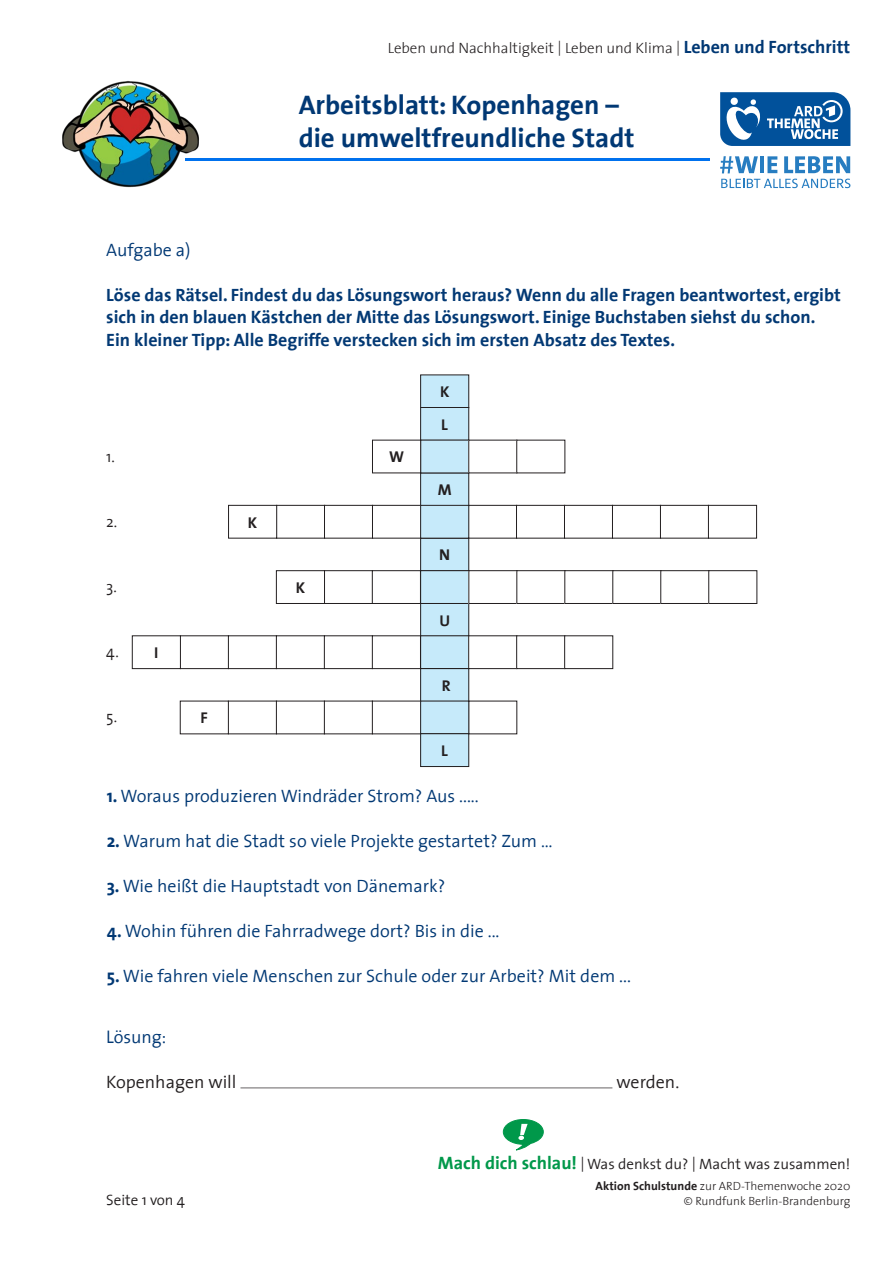
<style>
.page{position:relative;width:893px;height:1263px;background:#fff}
.page>*{position:absolute;margin:0;border:0;box-sizing:border-box;transform-origin:0 0}
.t1{font:700 27px/32.2px "The Sans 7";color:#013874}
.t2{font:300 18px "The Sans 4";color:#013874}
.t3{font:700 18px/22.5px "The Sans 7";color:#033974}
.t4{font:300 18px "The Sans 4";color:#231f20}
.t5{font:700 15.75px/32.5px "The Sans 7";color:#231f20}
.t6{font:300 15.75px "The Sans 4";color:#231f20}
.t7{font:300 15px "The Sans 3";color:#231f20}
.t8{font:300 15px "The Sans 4";color:#231f20}
.t9{font:300 12px "The Sans 3";color:#231f20}
.s1{font-family:"The Sans 7";font-weight:700;font-size:18px;color:#013874}
.s2{font-family:"The Sans 7";font-weight:700}
.s3{font-family:"The Sans 7";font-weight:700;font-size:18px;color:#00984a}
</style>
<div class="page">
<svg style="left:720px;top:92px;width:130px;height:54px"></svg>
<hr style="left:760px;top:156px;width:4px;height:17px;background:#277dc1">
<svg style="left:767px;top:156px;width:10px;height:17px"></svg>
<svg style="left:784px;top:156px;width:66px;height:17px"></svg>
<svg style="left:720px;top:156px;width:38px;height:17px"></svg>
<svg style="left:721px;top:179px;width:129px;height:9px"></svg>
<img style="left:62px;top:81px;width:137px;height:107px">
<hr style="left:185px;top:158px;width:524px;height:3px;background:#0071ee">
<div style="left:276px;top:505px;width:49px;height:33px;border:1px solid #231f20"></div>
<div style="left:324px;top:505px;width:49px;height:33px;border:1px solid #231f20"></div>
<div style="left:372px;top:505px;width:49px;height:33px;border:1px solid #231f20"></div>
<div style="left:468px;top:505px;width:49px;height:33px;border:1px solid #231f20"></div>
<div style="left:516px;top:505px;width:49px;height:33px;border:1px solid #231f20"></div>
<div style="left:564px;top:505px;width:49px;height:33px;border:1px solid #231f20"></div>
<div style="left:612px;top:505px;width:49px;height:33px;border:1px solid #231f20"></div>
<div style="left:660px;top:505px;width:49px;height:33px;border:1px solid #231f20"></div>
<div style="left:708px;top:505px;width:49px;height:33px;border:1px solid #231f20"></div>
<div style="left:421px;top:473px;width:48px;height:33px;background:#c6eafa"></div>
<div style="left:420px;top:473px;width:49px;height:33px;border:1px solid #231f20"></div>
<div style="left:421px;top:538px;width:48px;height:33px;background:#c6eafa"></div>
<div style="left:420px;top:538px;width:49px;height:33px;border:1px solid #231f20"></div>
<div style="left:421px;top:571px;width:48px;height:32px;background:#c6eafa"></div>
<div style="left:420px;top:570px;width:49px;height:34px;border:1px solid #231f20"></div>
<div style="left:421px;top:603px;width:48px;height:33px;background:#c6eafa"></div>
<div style="left:420px;top:603px;width:49px;height:34px;border:1px solid #231f20"></div>
<div style="left:421px;top:636px;width:48px;height:33px;background:#c6eafa"></div>
<div style="left:420px;top:635px;width:49px;height:34px;border:1px solid #231f20"></div>
<div style="left:421px;top:375px;width:48px;height:33px;background:#c6eafa"></div>
<div style="left:420px;top:375px;width:49px;height:33px;border:1px solid #231f20"></div>
<div style="left:421px;top:407px;width:48px;height:33px;background:#c6eafa"></div>
<div style="left:420px;top:407px;width:49px;height:34px;border:1px solid #231f20"></div>
<div style="left:421px;top:440px;width:48px;height:33px;background:#c6eafa"></div>
<div style="left:180px;top:635px;width:49px;height:34px;border:1px solid #231f20"></div>
<div style="left:228px;top:635px;width:49px;height:34px;border:1px solid #231f20"></div>
<div style="left:276px;top:635px;width:49px;height:34px;border:1px solid #231f20"></div>
<div style="left:324px;top:635px;width:49px;height:34px;border:1px solid #231f20"></div>
<div style="left:372px;top:635px;width:49px;height:34px;border:1px solid #231f20"></div>
<div style="left:468px;top:635px;width:49px;height:34px;border:1px solid #231f20"></div>
<div style="left:516px;top:635px;width:49px;height:34px;border:1px solid #231f20"></div>
<div style="left:564px;top:635px;width:49px;height:34px;border:1px solid #231f20"></div>
<div style="left:324px;top:570px;width:49px;height:34px;border:1px solid #231f20"></div>
<div style="left:372px;top:570px;width:49px;height:34px;border:1px solid #231f20"></div>
<div style="left:468px;top:570px;width:49px;height:34px;border:1px solid #231f20"></div>
<div style="left:516px;top:570px;width:49px;height:34px;border:1px solid #231f20"></div>
<div style="left:564px;top:570px;width:49px;height:34px;border:1px solid #231f20"></div>
<div style="left:612px;top:570px;width:49px;height:34px;border:1px solid #231f20"></div>
<div style="left:660px;top:570px;width:49px;height:34px;border:1px solid #231f20"></div>
<div style="left:708px;top:570px;width:49px;height:34px;border:1px solid #231f20"></div>
<div style="left:421px;top:669px;width:48px;height:32px;background:#c6eafa"></div>
<div style="left:420px;top:668px;width:49px;height:34px;border:1px solid #231f20"></div>
<div style="left:421px;top:701px;width:48px;height:33px;background:#c6eafa"></div>
<div style="left:420px;top:701px;width:49px;height:33px;border:1px solid #231f20"></div>
<div style="left:421px;top:734px;width:48px;height:32px;background:#c6eafa"></div>
<div style="left:420px;top:733px;width:49px;height:34px;border:1px solid #231f20"></div>
<div style="left:372px;top:440px;width:49px;height:33px;border:1px solid #231f20"></div>
<div style="left:228px;top:505px;width:49px;height:33px;border:1px solid #231f20"></div>
<div style="left:276px;top:570px;width:49px;height:34px;border:1px solid #231f20"></div>
<div style="left:132px;top:635px;width:49px;height:34px;border:1px solid #231f20"></div>
<div style="left:180px;top:701px;width:49px;height:33px;border:1px solid #231f20"></div>
<div style="left:421px;top:505px;width:48px;height:33px;background:#c6eafa"></div>
<div style="left:420px;top:505px;width:49px;height:33px;border:1px solid #231f20"></div>
<hr style="left:240px;top:1087px;width:372px;height:1px;background:#231f20">
<svg style="left:503px;top:1119px;width:41px;height:31px"></svg>
<p class="t7" style="left:388px;top:36px;width:464px">Leben und Nachhaltigkeit | Leben und Klima | <span class="s1">Leben und Fortschritt</span></p>
<h1 class="t1" style="left:299px;top:88px;width:337px">Arbeitsblatt: Kopenhagen – die umweltfreundliche Stadt</h1>
<p class="t2" style="left:106px;top:235px;width:86px">Aufgabe a)</p>
<p class="t3" style="left:106px;top:283px;width:736px">Löse das Rätsel. Findest du das Lösungswort heraus? Wenn du alle Fragen beantwortest, ergibt sich in den blauen Kästchen der Mitte das Lösungswort. Einige Buchstaben siehst du schon.<br>Ein kleiner Tipp: Alle Begriffe verstecken sich im ersten Absatz des Textes.</p>
<p class="t5" style="left:440px;top:375px;width:11px">K<br>L</p>
<p class="t6" style="left:106px;top:444px;width:10px">1.</p>
<p class="t5" style="left:389px;top:440px;width:16px">W</p>
<p class="t5" style="left:438px;top:473px;width:15px">M</p>
<p class="t6" style="left:106px;top:509px;width:13px">2.</p>
<p class="t5" style="left:248px;top:505px;width:11px">K</p>
<p class="t5" style="left:439px;top:538px;width:13px">N</p>
<p class="t6" style="left:106px;top:574px;width:12px">3.</p>
<p class="t5" style="left:296px;top:571px;width:11px">K</p>
<p class="t5" style="left:439px;top:604px;width:12px">U</p>
<p class="t6" style="left:106px;top:638px;width:14px">4.</p>
<p class="t5" style="left:154px;top:636px;width:6px">I</p>
<p class="t5" style="left:442px;top:669px;width:10px">R</p>
<p class="t6" style="left:106px;top:703px;width:13px">5.</p>
<p class="t5" style="left:201px;top:701px;width:9px">F</p>
<p class="t5" style="left:441px;top:734px;width:8px">L</p>
<p class="t2" style="left:107px;top:781px;width:374px"><span class="s2">1.</span> Woraus produzieren Windräder Strom? Aus .....</p>
<p class="t2" style="left:107px;top:826px;width:447px"><span class="s2">2.</span> Warum hat die Stadt so viele Projekte gestartet? Zum …</p>
<p class="t2" style="left:107px;top:871px;width:340px"><span class="s2">3.</span> Wie heißt die Hauptstadt von Dänemark?</p>
<p class="t2" style="left:107px;top:916px;width:394px"><span class="s2">4.</span> Wohin führen die Fahrradwege dort? Bis in die ...</p>
<p class="t2" style="left:107px;top:961px;width:526px"><span class="s2">5.</span> Wie fahren viele Menschen zur Schule oder zur Arbeit? Mit dem ...</p>
<p class="t2" style="left:106px;top:1022px;width:62px">Lösung:</p>
<p class="t4" style="left:106px;top:1067px;width:132px">Kopenhagen will</p>
<p class="t4" style="left:616px;top:1067px;width:64px">werden.</p>
<p class="t8" style="left:438px;top:1151px;width:414px"><span class="s3">Mach dich schlau!</span> | Was denkst du? | Macht was zusammen!</p>
<p class="t9" style="left:595px;top:1176px;width:256px"><span class="s2">Aktion Schulstunde</span> zur ARD-Themenwoche 2020</p>
<p class="t8" style="left:106px;top:1187px;width:80px">Seite 1 von 4</p>
<p class="t9" style="left:684px;top:1191px;width:168px">© Rundfunk Berlin-Brandenburg</p>
</div>
